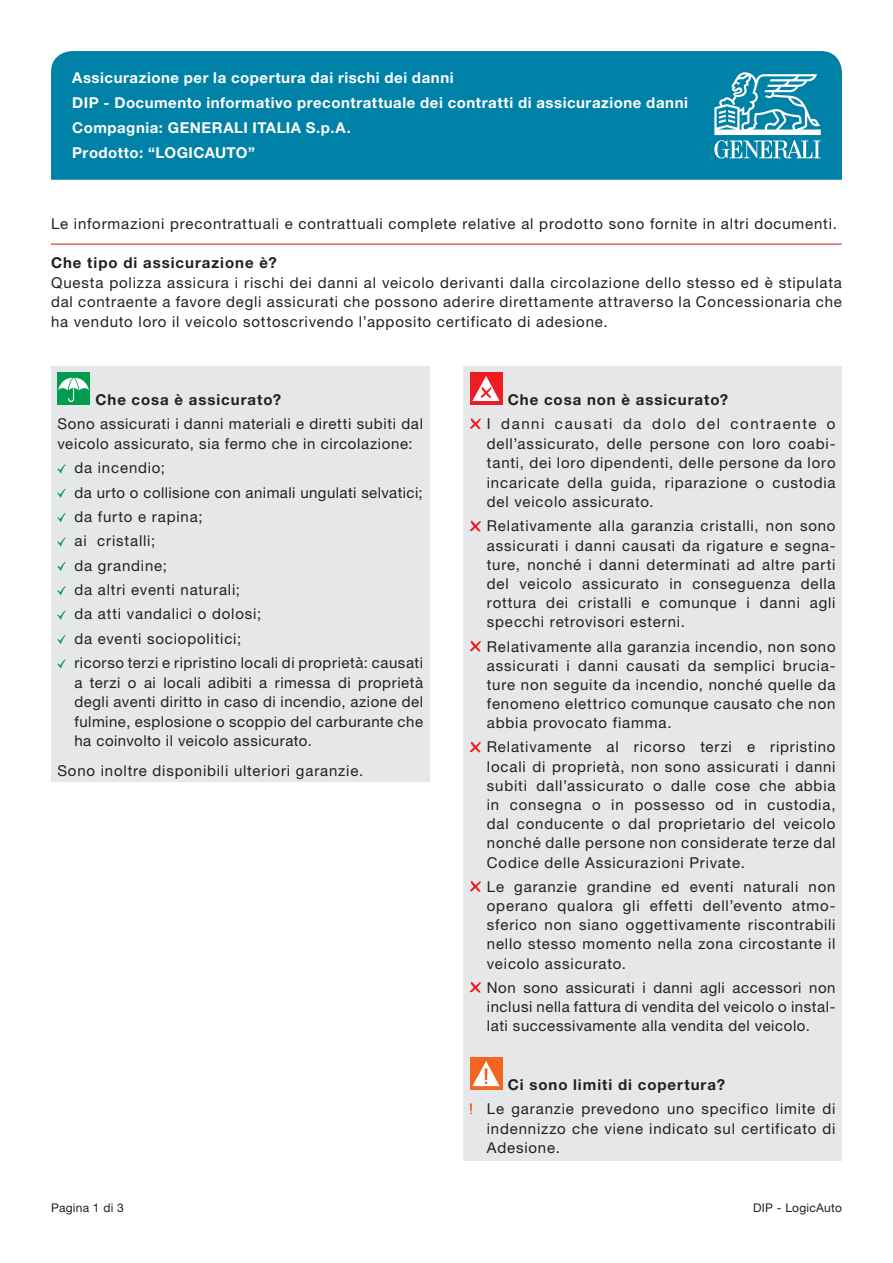
<style>
.page{position:relative;width:893px;height:1263px;background:#fff}
.page>*{position:absolute;margin:0;border:0;box-sizing:border-box;transform-origin:0 0}
.DIP_Testo_Elenco{font:15px/19.2px "Helvetica Neue LT Std";letter-spacing:.055em;color:#231f20;text-align:justify}
.DIP_Testo{font:15px/19.5px "Helvetica Neue LT Std";letter-spacing:.05em;color:#231f20;text-align:justify}
.DIP_Titolo{font:700 15px "Helvetica Neue LT Std";letter-spacing:.035em;color:#fff}
.DIP_Titoletto{font:700 15px "Helvetica Neue LT Std";letter-spacing:.065em;color:#231f20}
.DIP_Testo_Elenco-2{font:15px "Helvetica Neue LT Std";letter-spacing:.03em;color:#231f20}
.DIP_Testo-2{font:700 15px "Helvetica Neue LT Std";letter-spacing:.065em;color:#231f20}
.t1{font:12px "Helvetica Neue LT Std";letter-spacing:.02em;color:#231f20}
</style>
<div class="page">
<hr style="left:51px;top:244px;width:791px;height:1px;background:#c5221a">
<div style="left:51px;top:51px;width:791px;height:129px;background:#0082a8"></div>
<svg style="left:714px;top:72px;width:107px;height:86px"></svg>
<div style="left:51px;top:366px;width:378px;height:416px;background:#e6e7e9"></div>
<div style="left:57px;top:373px;width:33px;height:32px;background:#009c50"></div>
<svg style="left:58px;top:378px;width:31px;height:24px"></svg>
<svg style="left:57px;top:464px;width:9px;height:9px"></svg>
<svg style="left:57px;top:488px;width:9px;height:10px"></svg>
<svg style="left:57px;top:513px;width:9px;height:9px"></svg>
<svg style="left:57px;top:537px;width:9px;height:9px"></svg>
<svg style="left:57px;top:562px;width:9px;height:9px"></svg>
<svg style="left:57px;top:586px;width:9px;height:9px"></svg>
<svg style="left:57px;top:610px;width:9px;height:9px"></svg>
<svg style="left:57px;top:635px;width:9px;height:9px"></svg>
<svg style="left:57px;top:659px;width:9px;height:9px"></svg>
<div style="left:463px;top:366px;width:379px;height:795px;background:#e6e7e9"></div>
<div style="left:470px;top:372px;width:32px;height:33px;background:#ee1d23"></div>
<svg style="left:472px;top:376px;width:28px;height:25px"></svg>
<svg style="left:470px;top:418px;width:11px;height:11px"></svg>
<svg style="left:470px;top:520px;width:11px;height:12px"></svg>
<svg style="left:470px;top:640px;width:11px;height:12px"></svg>
<svg style="left:470px;top:741px;width:11px;height:12px"></svg>
<svg style="left:470px;top:881px;width:11px;height:11px"></svg>
<svg style="left:470px;top:981px;width:11px;height:12px"></svg>
<div style="left:470px;top:1057px;width:32px;height:33px;background:#f36421"></div>
<svg style="left:472px;top:1061px;width:28px;height:25px"></svg>
<svg style="left:484px;top:1068px;width:4px;height:12px"></svg>
<svg style="left:470px;top:1103px;width:2px;height:11px"></svg>
<p class="DIP_Titolo" style="left:72px;top:68px;width:383px">Assicurazione per la copertura dai rischi dei danni</p>
<p class="DIP_Titolo" style="left:72px;top:94px;width:617px">DIP - Documento informativo precontrattuale dei contratti di assicurazione danni</p>
<p class="DIP_Titolo" style="left:72px;top:119px;width:280px">Compagnia: GENERALI ITALIA S.p.A.</p>
<p class="DIP_Titolo" style="left:72px;top:144px;width:184px">Prodotto: “LOGICAUTO”</p>
<p class="DIP_Testo" style="left:51px;top:214px;width:787px">Le informazioni precontrattuali e contrattuali complete relative al prodotto sono fornite in altri documenti.</p>
<p class="DIP_Testo-2" style="left:51px;top:254px;width:227px">Che tipo di assicurazione è?</p>
<p class="DIP_Testo" style="left:51px;top:273px;width:792px">Questa polizza assicura i rischi dei danni al veicolo derivanti dalla circolazione dello stesso ed è stipulata dal contraente a favore degli assicurati che possono aderire direttamente attraverso la Concessionaria che ha venduto loro il veicolo sottoscrivendo l’apposito certificato di adesione.</p>
<p class="DIP_Titoletto" style="left:95px;top:390px;width:187px">Che cosa è assicurato?</p>
<p class="DIP_Testo" style="left:57px;top:414px;width:367px">Sono assicurati i danni materiali e diretti subiti dal veicolo assicurato, sia fermo che in circolazione:</p>
<p class="DIP_Testo_Elenco" style="left:74px;top:458px;width:92px">da incendio;</p>
<p class="DIP_Testo_Elenco-2" style="left:74px;top:483px;width:350px">da urto o collisione con animali ungulati selvatici;</p>
<p class="DIP_Testo_Elenco" style="left:74px;top:507px;width:130px">da furto e rapina;</p>
<p class="DIP_Testo_Elenco" style="left:74px;top:531px;width:82px">ai cristalli;</p>
<p class="DIP_Testo_Elenco" style="left:74px;top:556px;width:94px">da grandine;</p>
<p class="DIP_Testo_Elenco" style="left:74px;top:580px;width:167px">da altri eventi naturali;</p>
<p class="DIP_Testo_Elenco" style="left:74px;top:604px;width:188px">da atti vandalici o dolosi;</p>
<p class="DIP_Testo_Elenco" style="left:74px;top:629px;width:168px">da eventi sociopolitici;</p>
<p class="DIP_Testo_Elenco" style="left:74px;top:653px;width:350px">ricorso terzi e ripristino locali di proprietà: causati a terzi o ai locali adibiti a rimessa di proprietà degli aventi diritto in caso di incendio, azione del fulmine, esplosione o scoppio del carburante che ha coinvolto il veicolo assicurato.</p>
<p class="DIP_Testo" style="left:57px;top:760px;width:307px">Sono inoltre disponibili ulteriori garanzie.</p>
<p class="DIP_Titoletto" style="left:508px;top:390px;width:222px">Che cosa non è assicurato?</p>
<p class="DIP_Testo_Elenco" style="left:487px;top:414px;width:350px">I danni causati da dolo del contraente o dell’assicurato, delle persone con loro coabi&shy;tanti, dei loro dipendenti, delle persone da loro incaricate della guida, riparazione o custodia del veicolo assicurato.</p>
<p class="DIP_Testo_Elenco" style="left:487px;top:516px;width:350px">Relativamente alla garanzia cristalli, non sono assicurati i danni causati da rigature e segna&shy;ture, nonché i danni determinati ad altre parti del veicolo assicurato in conseguenza della rottura dei cristalli e comunque i danni agli specchi retrovisori esterni.</p>
<p class="DIP_Testo_Elenco" style="left:487px;top:636px;width:350px">Relativamente alla garanzia incendio, non sono assicurati i danni causati da semplici brucia&shy;ture non seguite da incendio, nonché quelle da fenomeno elettrico comunque causato che non abbia provocato fiamma.</p>
<p class="DIP_Testo_Elenco" style="left:487px;top:737px;width:350px">Relativamente al ricorso terzi e ripristino locali di proprietà, non sono assicurati i danni subiti dall’assicurato o dalle cose che abbia in consegna o in possesso od in custodia, dal conducente o dal proprietario del veicolo nonché dalle persone non considerate terze dal Codice delle Assicurazioni Private.</p>
<p class="DIP_Testo_Elenco" style="left:487px;top:876px;width:350px">Le garanzie grandine ed eventi naturali non operano qualora gli effetti dell’evento atmo&shy;sferico non siano oggettivamente riscontrabili nello stesso momento nella zona circostante il veicolo assicurato.</p>
<p class="DIP_Testo_Elenco" style="left:487px;top:977px;width:350px">Non sono assicurati i danni agli accessori non inclusi nella fattura di vendita del veicolo o instal&shy;lati successivamente alla vendita del veicolo.</p>
<p class="DIP_Titoletto" style="left:508px;top:1075px;width:219px">Ci sono limiti di copertura?</p>
<p class="DIP_Testo_Elenco" style="left:487px;top:1099px;width:350px">Le garanzie prevedono uno specifico limite di indennizzo che viene indicato sul certificato di Adesione.</p>
<p class="t1" style="left:51px;top:1200px;width:74px">Pagina 1 di 3</p>
<p class="t1" style="left:753px;top:1200px;width:90px">DIP - LogicAuto</p>
</div>
